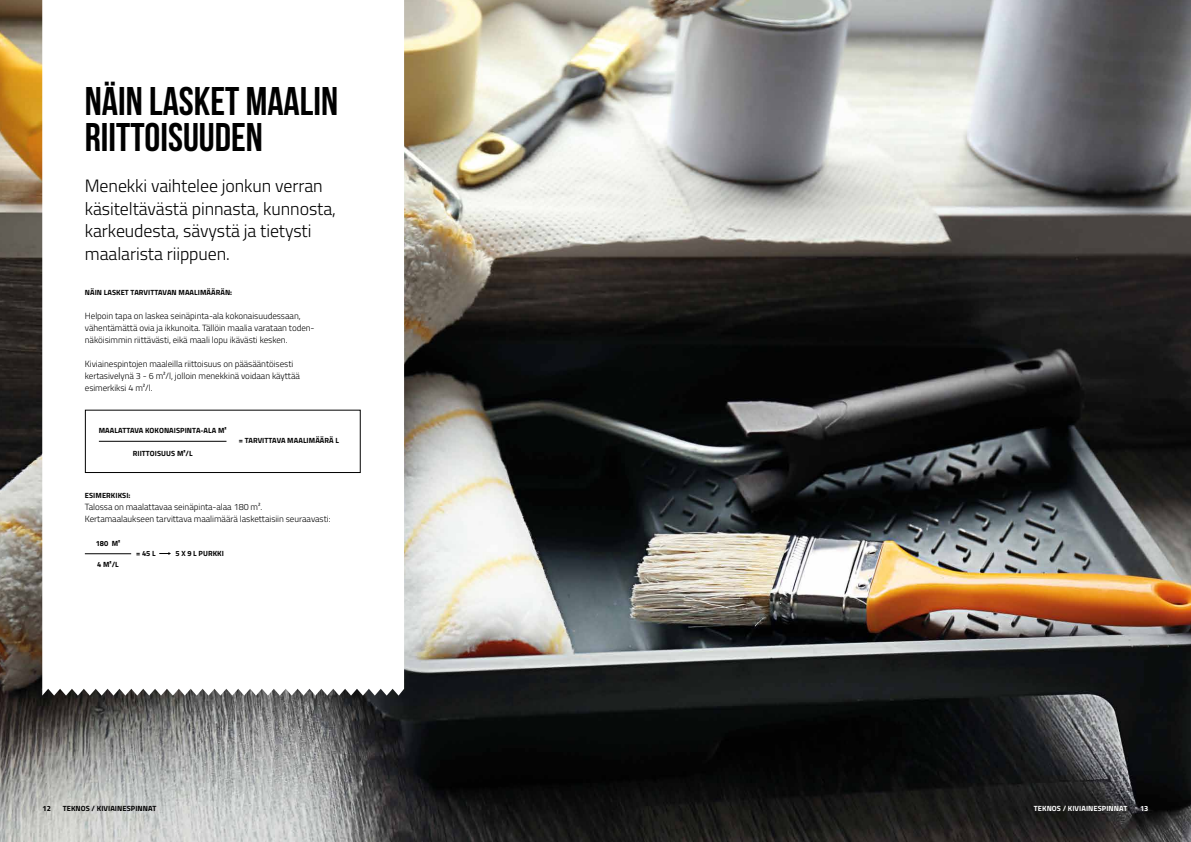
<style>
.page{position:relative;width:1191px;height:842px;background:#fff}
.page>*{position:absolute;margin:0;border:0;box-sizing:border-box;transform-origin:0 0}
.t1{font:700 40px/36px "Bebas Neue";color:#000}
.t2{font:300 17.9px/22.4px "Titillium";letter-spacing:-.005em;color:#000}
.t3{font:300 9px/12px "Titillium";letter-spacing:-.005em;color:#000}
.t4{font:700 7.5px "Titillium";letter-spacing:.01em;color:#000}
.t5{font:700 7.5px "Titillium";letter-spacing:.01em;color:#fff}
</style>
<div class="page">
<img style="left:0;top:0;width:1191px;height:842px">
<svg style="left:42px;top:0;width:362px;height:696px"></svg>
<hr style="left:99px;top:441px;width:127px;height:1px;background:#000">
<div style="left:85px;top:410px;width:276px;height:63px;border:1px solid #000"></div>
<hr style="left:85px;top:553px;width:46px;height:1px;background:#000">
<svg style="left:159px;top:552px;width:12px;height:3px"></svg>
<h1 class="t1" style="left:85px;top:82px;width:255px">NÄIN LASKET MAALIN<br>RIITTOISUUDEN</h1>
<h2 class="t2" style="left:85px;top:174px;width:253px">Menekki vaihtelee jonkun verran käsiteltävästä pinnasta, kunnosta, karkeudesta, sävystä ja tietysti maalarista riippuen.</h2>
<p class="t4" style="left:85px;top:286px;width:149px">NÄIN LASKET TARVITTAVAN MAALIMÄÄRÄN:</p>
<p class="t3" style="left:85px;top:309px;width:231px">Helpoin tapa on laskea seinäpinta-ala kokonaisuudessaan, vähentämättä ovia ja ikkunoita. Tällöin maalia varataan toden&shy;näköisimmin riittävästi, eikä maali lopu ikävästi kesken.</p>
<p class="t3" style="left:85px;top:357px;width:217px">Kiviainespintojen maaleilla riittoisuus on pääsääntöisesti kertasivelynä 3 - 6 m²/l, jolloin menekkinä voidaan käyttää esimerkiksi 4 m²/l.</p>
<p class="t4" style="left:99px;top:424px;width:129px">MAALATTAVA KOKONAISPINTA-ALA M²</p>
<p class="t4" style="left:133px;top:448px;width:61px">RIITTOISUUS M²/L</p>
<p class="t4" style="left:239px;top:435px;width:102px">= TARVITTAVA MAALIMÄÄRÄ L</p>
<p class="t4" style="left:85px;top:490px;width:47px">ESIMERKIKSI:</p>
<p class="t3" style="left:85px;top:501px;width:247px">Talossa on maalattavaa seinäpinta-alaa 180 m².<br>Kertamaalaukseen tarvittava maalimäärä laskettaisiin seuraavasti:</p>
<p class="t4" style="left:136px;top:547px;width:21px">= 45 L</p>
<p class="t4" style="left:175px;top:547px;width:50px">5 X 9 L PURKKI</p>
<p class="t4" style="left:96px;top:538px;width:26px">180 M²</p>
<p class="t4" style="left:97px;top:559px;width:23px">4 M²/L</p>
<p class="t4" style="left:43px;top:802px;width:10px">12</p>
<p class="t4" style="left:63px;top:802px;width:95px">TEKNOS / KIVIAINESPINNAT</p>
<p class="t5" style="left:1034px;top:802px;width:95px">TEKNOS / KIVIAINESPINNAT</p>
<p class="t5" style="left:1140px;top:802px;width:10px">13</p>
</div>
